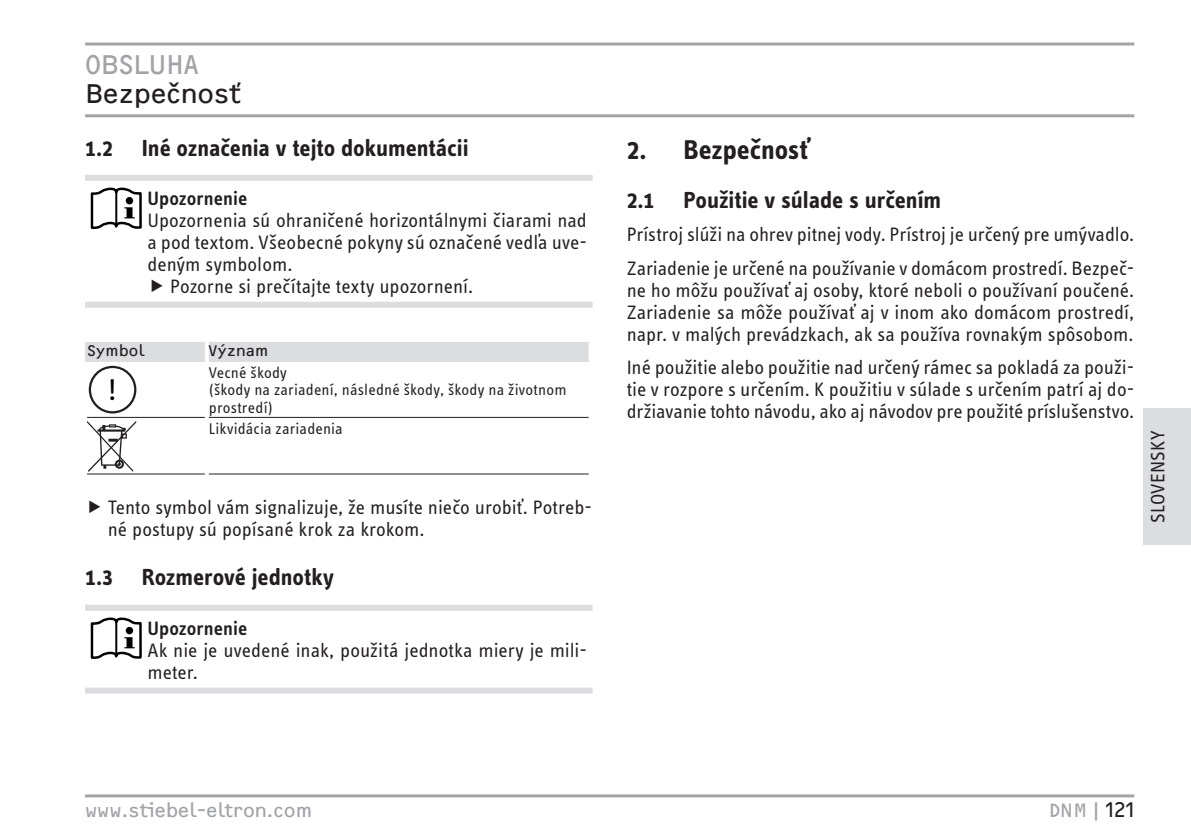
<style>
.page{position:relative;width:1191px;height:840px;background:#fff}
.page>*{position:absolute;margin:0;border:0;box-sizing:border-box;transform-origin:0 0}
.t1{font:31px "STE Info Text";color:#000}
.t2{font:700 28px "STE Info Text";color:#231f20}
.t3{font:28px "F2 FOCR Bczyk Com";color:#231f20}
.t4{font:28px "F2 FOCR Bczyk Com";color:#a1a3a6}
.t5{font:700 24px "STE Info Text";color:#231f20}
.t6{font:20px/22px "STE Info Text";color:#231f20}
.t7{font:20px "F2 FOCR Bczyk Com";color:#a1a3a6}
.t8{font:600 20px "STE Info Text";letter-spacing:.005em;color:#231f20}
.t9{font:16px/17.6px "STE Info Text";letter-spacing:.01em;color:#231f20}
.t10{font:16px "F2 FOCR Bczyk Com";letter-spacing:.015em;color:#231f20}
.s1{color:#231f20}
</style>
<div class="page">
<div style="left:1142px;top:408px;width:49px;height:136px;background:#dcdddf"></div>
<hr style="left:85px;top:794px;width:1049px;height:3px;background:#a1a3a6">
<hr style="left:85px;top:42px;width:1049px;height:3px;background:#a1a3a6">
<hr style="left:85px;top:114px;width:1049px;height:3px;background:#a1a3a6">
<div style="left:85px;top:175px;width:507px;height:6px;background:#dcdddf"></div>
<div style="left:85px;top:301px;width:507px;height:6px;background:#dcdddf"></div>
<svg style="left:91px;top:187px;width:51px;height:42px"></svg>
<hr style="left:115px;top:192px;width:2px;height:33px;background:#000">
<div style="left:85px;top:342px;width:503px;height:20px;background:#dcdddf"></div>
<hr style="left:205px;top:341px;width:4px;height:21px;background:#fff">
<svg style="left:588px;top:342px;width:1px;height:20px"></svg>
<hr style="left:87px;top:416px;width:118px;height:1px;background:#231f20">
<hr style="left:209px;top:416px;width:379px;height:1px;background:#231f20">
<hr style="left:87px;top:473px;width:118px;height:1px;background:#231f20">
<hr style="left:209px;top:473px;width:379px;height:1px;background:#231f20">
<div style="left:85px;top:604px;width:507px;height:6px;background:#dcdddf"></div>
<div style="left:85px;top:687px;width:507px;height:6px;background:#dcdddf"></div>
<svg style="left:91px;top:617px;width:51px;height:41px"></svg>
<hr style="left:115px;top:621px;width:2px;height:33px;background:#000">
<div style="left:89px;top:365px;width:47px;height:48px;border:2px solid #231f20;border-radius:50%"></div>
<svg style="left:87px;top:421px;width:49px;height:50px"></svg>
<h2 class="t4" style="left:85px;top:48px;width:17px">Obsl</h2>
<h2 class="t4" style="left:148px;top:48px;width:34px">uha</h2>
<h2 class="t3" style="left:85px;top:77px;width:157px">Bezpečnosť</h2>
<p class="t5" style="left:85px;top:133px;width:385px">1.2 Iné označenia v tejto dokumentácii</p>
<p class="t8" style="left:147px;top:187px;width:101px">Upozornenie</p>
<p class="t6" style="left:147px;top:209px;width:441px">Upozornenia sú ohraničené horizontálnymi čiarami nad</p>
<p class="t6" style="left:147px;top:231px;width:441px">a pod textom. Všeobecné pokyny sú označené vedľa uve-</p>
<p class="t6" style="left:147px;top:253px;width:147px">deným symbolom.</p>
<p class="t6" style="left:170px;top:275px;width:304px">Pozorne si prečítajte texty upozornení.</p>
<p class="t10" style="left:87px;top:341px;width:59px">Symbol</p>
<p class="t10" style="left:209px;top:341px;width:61px">Význam</p>
<p class="t9" style="left:209px;top:363px;width:359px">Vecné škody<br>(škody na zariadení, následné škody, škody na životnom prostredí)</p>
<p class="t9" style="left:209px;top:420px;width:136px">Likvidácia zariadenia</p>
<h1 class="t1" style="left:108px;top:372px;width:11px">!</h1>
<p class="t6" style="left:108px;top:496px;width:486px">Tento symbol vám signalizuje, že musíte niečo urobiť. Potreb&shy;né postupy sú popísané krok za krokom.</p>
<p class="t5" style="left:85px;top:563px;width:250px">1.3 Rozmerové jednotky</p>
<p class="t8" style="left:147px;top:616px;width:101px">Upozornenie</p>
<p class="t6" style="left:147px;top:639px;width:441px">Ak nie je uvedené inak, použitá jednotka miery je mili&shy;meter.</p>
<h2 class="t2" style="left:626px;top:133px;width:183px">2. Bezpečnosť</h2>
<p class="t5" style="left:626px;top:186px;width:316px">2.1 Použitie v súlade s určením</p>
<p class="t6" style="left:626px;top:218px;width:509px;line-height:33.4px">Prístroj slúži na ohrev pitnej vody. Prístroj je určený pre umývadlo.<br>Zariadenie je určené na používanie v domácom prostredí. Bezpeč-</p>
<p class="t6" style="left:626px;top:279px;width:509px;text-align:justify">ne ho môžu používať aj osoby, ktoré neboli o používaní poučené.<br>Zariadenie sa môže používať aj v inom ako domácom prostredí, napr. v malých prevádzkach, ak sa používa rovnakým spôsobom.</p>
<p class="t6" style="left:626px;top:356px;width:509px;text-align:justify">Iné použitie alebo použitie nad určený rámec sa pokladá za použi&shy;tie v rozpore s určením. K použitiu v súlade s určením patrí aj do&shy;držiavanie tohto návodu, ako aj návodov pre použité príslušenstvo.</p>
<p class="t6" style="left:1146px;top:522px;width:94px;rotate:-90deg">SLOVENSKY</p>
<p class="t7" style="left:85px;top:798px;width:229px">www.stiebel-eltron.com</p>
<p class="t7" style="left:1048px;top:798px;width:87px">DNM|<span class="s1">121</span></p>
</div>
